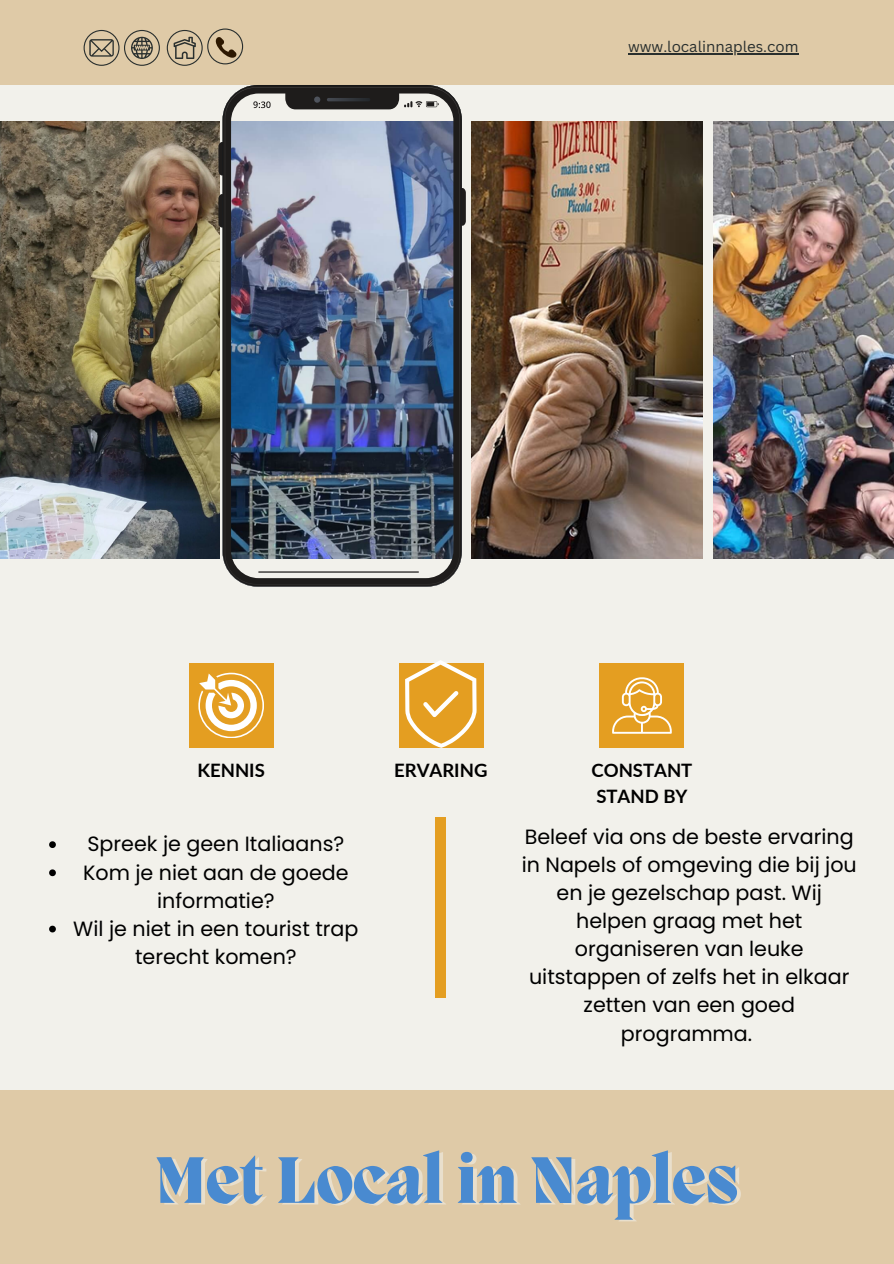
<style>
.page{position:relative;width:894px;height:1264px;background:#fff}
.page>*{position:absolute;margin:0;border:0;box-sizing:border-box;transform-origin:0 0}
.t1{font:800 67.5px "Migra";color:#498ad0}
.t2{font:20.7px/28.2px "Poppins";color:#000;text-align:center}
.t3{font:700 18.45px/25.5px "Lato";color:#000}
.t4{font:15px "Canva Sans";color:#292f2e}
</style>
<div class="page">
<div style="left:0;top:0;width:893px;height:1263px;background:#f2f1eb"></div>
<img style="left:0;top:122px;width:219px;height:436px">
<img style="left:471px;top:122px;width:231px;height:436px">
<img style="left:713px;top:122px;width:180px;height:436px">
<div style="left:0;top:0;width:893px;height:85px;background:#dfcaa7"></div>
<div style="left:0;top:1090px;width:893px;height:173px;background:#dfcaa7"></div>
<svg style="left:462px;top:188px;width:3px;height:38px"></svg>
<svg style="left:218px;top:142px;width:4px;height:33px"></svg>
<svg style="left:218px;top:194px;width:4px;height:33px"></svg>
<img style="left:222px;top:85px;width:240px;height:501px">
<svg style="left:285px;top:93px;width:153px;height:16px"></svg>
<hr style="left:327px;top:98px;width:43px;height:3px;background:#fff;border-radius:2px">
<div style="left:189px;top:663px;width:84px;height:85px;background:#e49e21"></div>
<div style="left:398px;top:663px;width:85px;height:85px;background:#e49e21"></div>
<div style="left:599px;top:663px;width:85px;height:85px;background:#e49e21"></div>
<svg style="left:198px;top:672px;width:65px;height:66px"></svg>
<svg style="left:612px;top:677px;width:59px;height:56px"></svg>
<div style="left:435px;top:817px;width:11px;height:180px;background:#e49e21"></div>
<svg style="left:405px;top:660px;width:71px;height:88px"></svg>
<svg style="left:84px;top:30px;width:76px;height:36px"></svg>
<svg style="left:167px;top:28px;width:76px;height:38px"></svg>
<hr style="left:627px;top:53px;width:171px;height:1px;background:#292f2e">
<svg style="left:49px;top:841px;width:7px;height:7px"></svg>
<svg style="left:49px;top:869px;width:7px;height:7px"></svg>
<svg style="left:49px;top:925px;width:7px;height:7px"></svg>
<p class="t4" style="left:627px;top:36px;width:172px">www.localinnaples.com</p>
<p class="t3" style="left:197px;top:757px;width:69px">KENNIS</p>
<p class="t3" style="left:394px;top:757px;width:95px">ERVARING</p>
<p class="t3" style="left:591px;top:757px;width:102px">CONSTANT<br>STAND BY</p>
<p class="t2" style="left:73px;top:830px;width:287px">Spreek je geen Italiaans?<br>Kom je niet aan de goede informatie?<br>Wil je niet in een tourist trap terecht komen?</p>
<p class="t2" style="left:521px;top:822px;width:336px">Beleef via ons de beste ervaring in Napels of omgeving die bij jou en je gezelschap past. Wij helpen graag met het organiseren van leuke uitstappen of zelfs het in elkaar zetten van een goed programma.</p>
<h1 class="t1" style="left:155px;top:1148px;width:585px">Met Local in Naples</h1>
</div>
